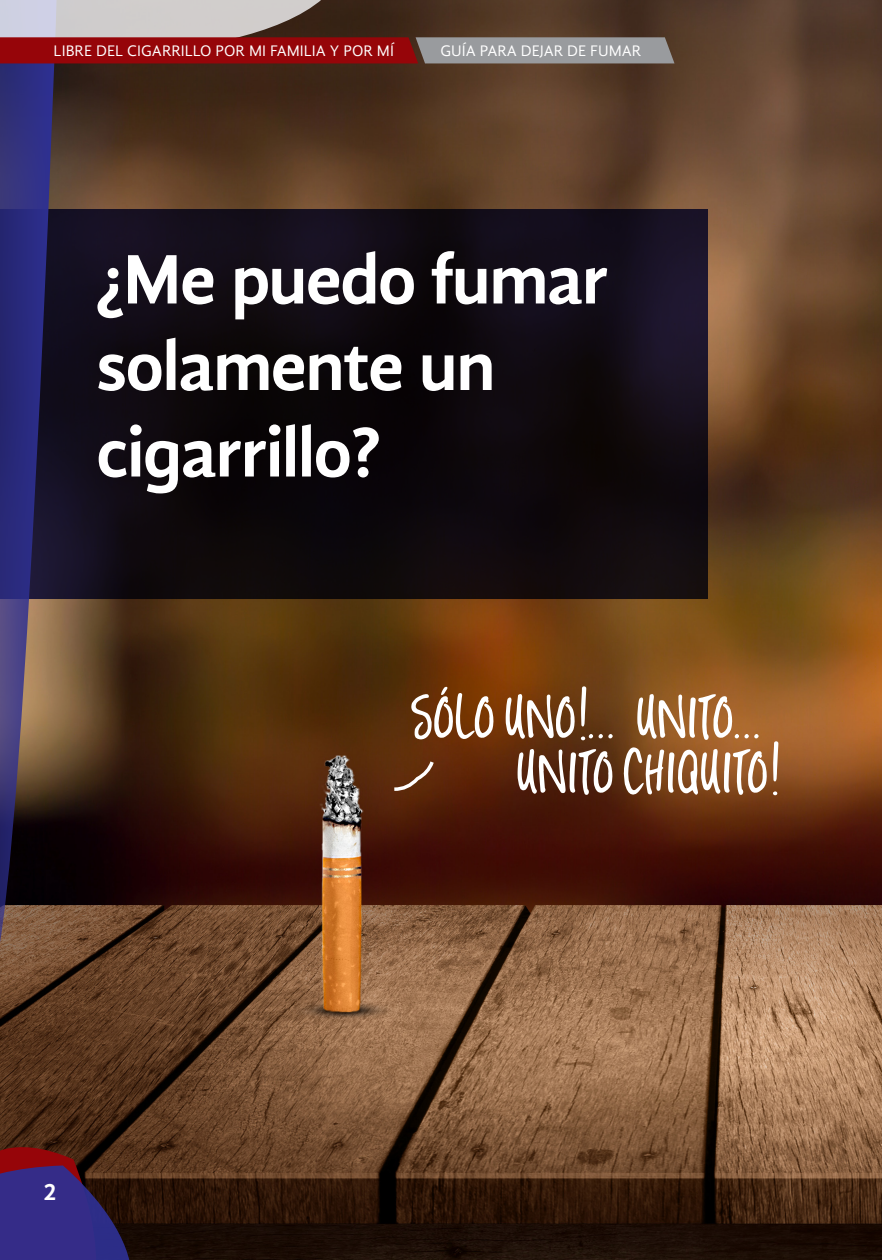
<style>
.page{position:relative;width:882px;height:1260px;background:#fff}
.page>*{position:absolute;margin:0;border:0;box-sizing:border-box;transform-origin:0 0}
.t1{font:78.75px "Hello Lucky Ink";color:#fff}
.Headings{font:700 72.1px/86.5px "Gandhi Sans";letter-spacing:-.025em;color:#fff}
.Handwriting{font:700 24.5px "Gandhi Sans";color:#fff}
.t2{font:15.75px "Gandhi Sans";color:#fff}
</style>
<div class="page">
<img style="left:0;top:0;width:882px;height:1260px">
<svg style="left:57px;top:209px;width:651px;height:390px;fill:#100a0e"></svg>
<svg style="left:391px;top:758px;width:46px;height:35px"></svg>
<svg style="left:0;top:63px;width:57px;height:924px"></svg>
<svg style="left:0;top:1132px;width:131px;height:128px"></svg>
<svg style="left:0;top:0;width:675px;height:63px"></svg>
<p class="t2" style="left:54px;top:42px;width:342px">LIBRE DEL CIGARRILLO POR MI FAMILIA Y POR MÍ</p>
<p class="t2" style="left:441px;top:42px;width:202px">GUÍA PARA DEJAR DE FUMAR</p>
<p class="Headings" style="left:96px;top:236px;width:514px">¿Me puedo fumar solamente un cigarrillo?</p>
<p class="Handwriting" style="left:44px;top:1178px;width:15px">2</p>
<p class="t1" style="left:412px;top:680px;width:353px">Sólo Uno!... Unito...</p>
<p class="t1" style="left:517px;top:735px;width:265px">Unito chiquito!</p>
</div>
